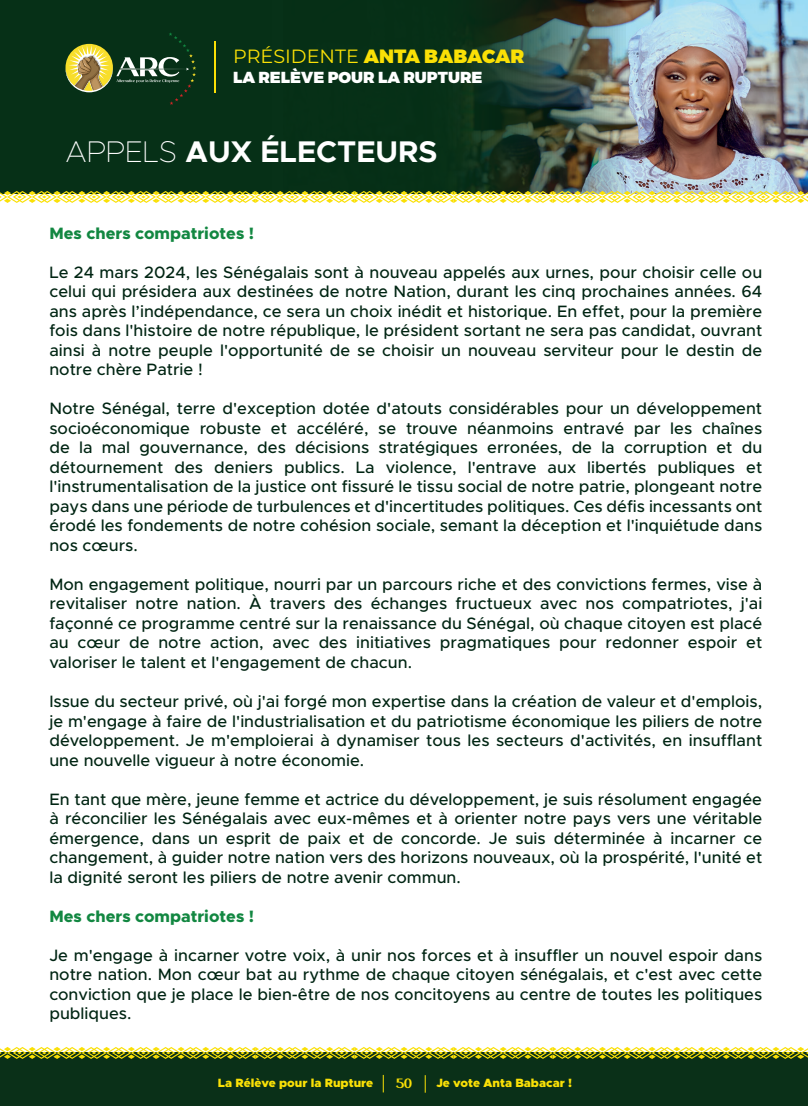
<style>
.page{position:relative;width:808px;height:1106px;background:#fff}
.page>*{position:absolute;margin:0;border:0;box-sizing:border-box;transform-origin:0 0}
.t1{font:700 30px "Metropolis";color:#fff}
.t2{font:900 19.2px "Montserrat";color:#fae006}
.t3{font:500 16.5px/19.5px "Metropolis";color:#002513;text-align:justify}
.t4{font:800 16.5px "Metropolis";color:#128741}
.t5{font:900 15.9px "Montserrat";color:#fff}
.t6{font:900 13.5px "Royal Castle";color:#fae006}
.t7{font:900 12px "Metropolis";color:#fae006}
.s1{font-weight:400}
.s2{font-weight:100}
</style>
<div class="page">
<img style="left:625px;top:0;width:183px;height:191px">
<svg style="left:0;top:0;width:625px;height:191px;background:#143822"></svg>
<svg style="left:66px;top:32px;width:130px;height:73px;background:#3c5730"></svg>
<hr style="left:214px;top:41px;width:2px;height:51px;background:#fae006">
<svg style="left:0;top:191px;width:808px;height:12px"></svg>
<div style="left:0;top:1052px;width:808px;height:54px;background:#0a3018"></div>
<svg style="left:0;top:1047px;width:808px;height:11px"></svg>
<svg style="left:383px;top:1074px;width:1px;height:18px"></svg>
<svg style="left:425px;top:1075px;width:1px;height:17px"></svg>
<p class="t2" style="left:233px;top:44px;width:293px"><span class="s1">PRÉSIDENTE</span> ANTA BABACAR</p>
<p class="t5" style="left:233px;top:67px;width:251px">LA RELÈVE POUR LA RUPTURE</p>
<h1 class="t1" style="left:66px;top:133px;width:374px"><span class="s2">APPELS</span> AUX ÉLECTEURS</h1>
<p class="t4" style="left:49px;top:222px;width:206px">Mes chers compatriotes !</p>
<p class="t3" style="left:49px;top:262px;width:714px">Le 24 mars 2024, les Sénégalais sont à nouveau appelés aux urnes, pour choisir celle ou celui qui présidera aux destinées de notre Nation, durant les cinq prochaines années. 64 ans après l’indépendance, ce sera un choix inédit et historique. En effet, pour la première fois dans l'histoire de notre république, le président sortant ne sera pas candidat, ouvrant ainsi à notre peuple l'opportunité de se choisir un nouveau serviteur pour le destin de notre chère Patrie !</p>
<p class="t3" style="left:49px;top:399px;width:714px">Notre Sénégal, terre d'exception dotée d'atouts considérables pour un développement socioéconomique robuste et accéléré, se trouve néanmoins entravé par les chaînes de la mal gouvernance, des décisions stratégiques erronées, de la corruption et du détournement des deniers publics. La violence, l'entrave aux libertés publiques et l'instrumentalisation de la justice ont fissuré le tissu social de notre patrie, plongeant notre pays dans une période de turbulences et d'incertitudes politiques. Ces défis incessants ont érodé les fondements de notre cohésion sociale, semant la déception et l'inquiétude dans nos cœurs.</p>
<p class="t3" style="left:49px;top:574px;width:714px">Mon engagement politique, nourri par un parcours riche et des convictions fermes, vise à revitaliser notre nation. À travers des échanges fructueux avec nos compatriotes, j'ai façonné ce programme centré sur la renaissance du Sénégal, où chaque citoyen est placé au cœur de notre action, avec des initiatives pragmatiques pour redonner espoir et valoriser le talent et l'engagement de chacun.</p>
<p class="t3" style="left:49px;top:691px;width:714px">Issue du secteur privé, où j'ai forgé mon expertise dans la création de valeur et d'emplois, je m'engage à faire de l'industrialisation et du patriotisme économique les piliers de notre développement. Je m'emploierai à dynamiser tous les secteurs d'activités, en insufflant une nouvelle vigueur à notre économie.</p>
<p class="t3" style="left:49px;top:789px;width:714px">En tant que mère, jeune femme et actrice du développement, je suis résolument engagée à réconcilier les Sénégalais avec eux-mêmes et à orienter notre pays vers une véritable émergence, dans un esprit de paix et de concorde. Je suis déterminée à incarner ce changement, à guider notre nation vers des horizons nouveaux, où la prospérité, l'unité et la dignité seront les piliers de notre avenir commun.</p>
<p class="t4" style="left:49px;top:905px;width:206px">Mes chers compatriotes !</p>
<p class="t3" style="left:49px;top:945px;width:714px">Je m'engage à incarner votre voix, à unir nos forces et à insuffler un nouvel espoir dans notre nation. Mon cœur bat au rythme de chaque citoyen sénégalais, et c'est avec cette conviction que je place le bien-être de nos concitoyens au centre de toutes les politiques publiques.</p>
<p class="t7" style="left:218px;top:1075px;width:157px">La Rélève pour la Rupture</p>
<p class="t6" style="left:396px;top:1073px;width:17px">50</p>
<p class="t7" style="left:436px;top:1075px;width:137px">Je vote Anta Babacar !</p>
</div>
